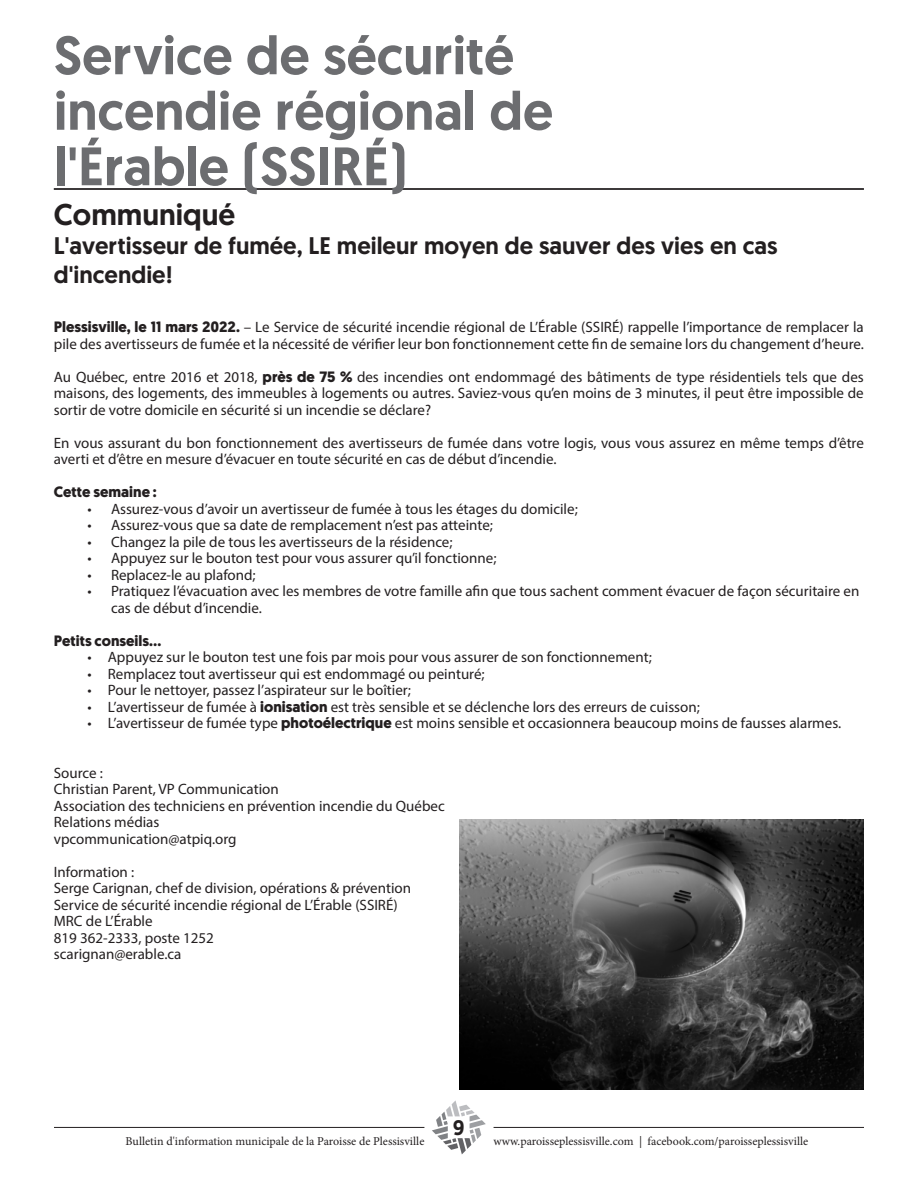
<style>
.page{position:relative;width:918px;height:1188px;background:#fff}
.page>*{position:absolute;margin:0;border:0;box-sizing:border-box;transform-origin:0 0}
.Titre_de_section_2{font:500 54px/55.5px "Geomanist";color:#6c6d70}
.Titre_2{font:500 30px "Geomanist";color:#231f20}
.Titre_2-2{font:500 24px/28.8px "Geomanist";color:#231f20}
.t1{font:500 21px "Geomanist";color:#231f20}
.t2{font:15px/16.5px "Myriad Pro";color:#231f20}
.t3{font:700 15px "Geomanist";color:#231f20}
.t4{font:12px "Minion Pro";color:#231f20}
.s1{font-family:"Geomanist";font-weight:700}
</style>
<div class="page">
<svg style="left:432px;top:1100px;width:54px;height:54px"></svg>
<hr style="left:54px;top:1127px;width:370px;height:1px;background:#231f20">
<hr style="left:494px;top:1127px;width:370px;height:1px;background:#231f20">
<hr style="left:54px;top:189px;width:810px;height:1px;background:#231f20">
<img style="left:460px;top:820px;width:404px;height:269px">
<p class="Titre_de_section_2" style="left:54px;top:27px;width:501px">Service de sécurité incendie régional de l'Érable (SSIRÉ)</p>
<p class="Titre_2" style="left:54px;top:195px;width:183px">Communiqué</p>
<p class="Titre_2-2" style="left:54px;top:231px;width:725px">L'avertisseur de fumée, LE meileur moyen de sauver des vies en cas d'incendie!</p>
<p class="t2" style="left:54px;top:319px;width:812px"><span class="s1">Plessisville, le 11 mars 2022.</span> – Le Service de sécurité incendie régional de L’Érable (SSIRÉ) rappelle l’importance de remplacer la pile des avertisseurs de fumée et la nécessité de vérifier leur bon fonctionnement cette fin de semaine lors du changement d’heure.</p>
<p class="t2" style="left:54px;top:368px;width:812px;text-align:justify">Au Québec, entre 2016 et 2018, <span class="s1">près de 75 %</span> des incendies ont endommagé des bâtiments de type résidentiels tels que des maisons, des logements, des immeubles à logements ou autres. Saviez-vous qu’en moins de 3 minutes, il peut être impossible de sortir de votre domicile en sécurité si un incendie se déclare?</p>
<p class="t2" style="left:54px;top:434px;width:812px">En vous assurant du bon fonctionnement des avertisseurs de fumée dans votre logis, vous vous assurez en même temps d’être averti et d’être en mesure d’évacuer en toute sécurité en cas de début d’incendie.</p>
<p class="t3" style="left:54px;top:482px;width:105px">Cette semaine :</p>
<p class="t2" style="left:88px;top:500px;width:492px">• Assurez-vous d’avoir un avertisseur de fumée à tous les étages du domicile;</p>
<p class="t2" style="left:88px;top:517px;width:407px">• Assurez-vous que sa date de remplacement n’est pas atteinte;</p>
<p class="t2" style="left:88px;top:533px;width:367px">• Changez la pile de tous les avertisseurs de la résidence;</p>
<p class="t2" style="left:88px;top:550px;width:410px">• Appuyez sur le bouton test pour vous assurer qu’il fonctionne;</p>
<p class="t2" style="left:88px;top:566px;width:170px">• Replacez-le au plafond;</p>
<p class="t2" style="left:111px;top:583px;width:750px;text-indent:-23px">• Pratiquez l’évacuation avec les membres de votre famille afin que tous sachent comment évacuer de façon sécuritaire en cas de début d’incendie.</p>
<p class="t3" style="left:54px;top:630px;width:109px">Petits conseils…</p>
<p class="t2" style="left:88px;top:649px;width:566px">• Appuyez sur le bouton test une fois par mois pour vous assurer de son fonctionnement;</p>
<p class="t2" style="left:88px;top:665px;width:399px">• Remplacez tout avertisseur qui est endommagé ou peinturé;</p>
<p class="t2" style="left:88px;top:682px;width:325px">• Pour le nettoyer, passez l’aspirateur sur le boîtier;</p>
<p class="t2" style="left:88px;top:698px;width:614px">• L’avertisseur de fumée à <span class="s1">ionisation</span> est très sensible et se déclenche lors des erreurs de cuisson;</p>
<p class="t2" style="left:88px;top:715px;width:755px">• L’avertisseur de fumée type <span class="s1">photoélectrique</span> est moins sensible et occasionnera beaucoup moins de fausses alarmes.</p>
<p class="t2" style="left:54px;top:764px;width:51px">Source :</p>
<p class="t2" style="left:54px;top:781px;width:227px">Christian Parent, VP Communication</p>
<p class="t2" style="left:54px;top:797px;width:393px">Association des techniciens en prévention incendie du Québec</p>
<p class="t2" style="left:54px;top:814px;width:107px">Relations médias</p>
<p class="t2" style="left:54px;top:830px;width:184px">vpcommunication@atpiq.org</p>
<p class="t2" style="left:54px;top:863px;width:82px">Information :</p>
<p class="t2" style="left:54px;top:880px;width:359px">Serge Carignan, chef de division, opérations &amp; prévention</p>
<p class="t2" style="left:54px;top:896px;width:345px">Service de sécurité incendie régional de L’Érable (SSIRÉ)</p>
<p class="t2" style="left:54px;top:913px;width:100px">MRC de L’Érable</p>
<p class="t2" style="left:54px;top:929px;width:162px">819 362-2333, poste 1252</p>
<p class="t2" style="left:54px;top:946px;width:129px">scarignan@erable.ca</p>
<h3 class="t1" style="left:453px;top:1114px;width:13px">9</h3>
<p class="t4" style="left:126px;top:1134px;width:300px">Bulletin d'information municipale de la Paroisse de Plessisville</p>
<p class="t4" style="left:494px;top:1134px;width:316px">www.paroisseplessisville.com | facebook.com/paroisseplessisville</p>
</div>
